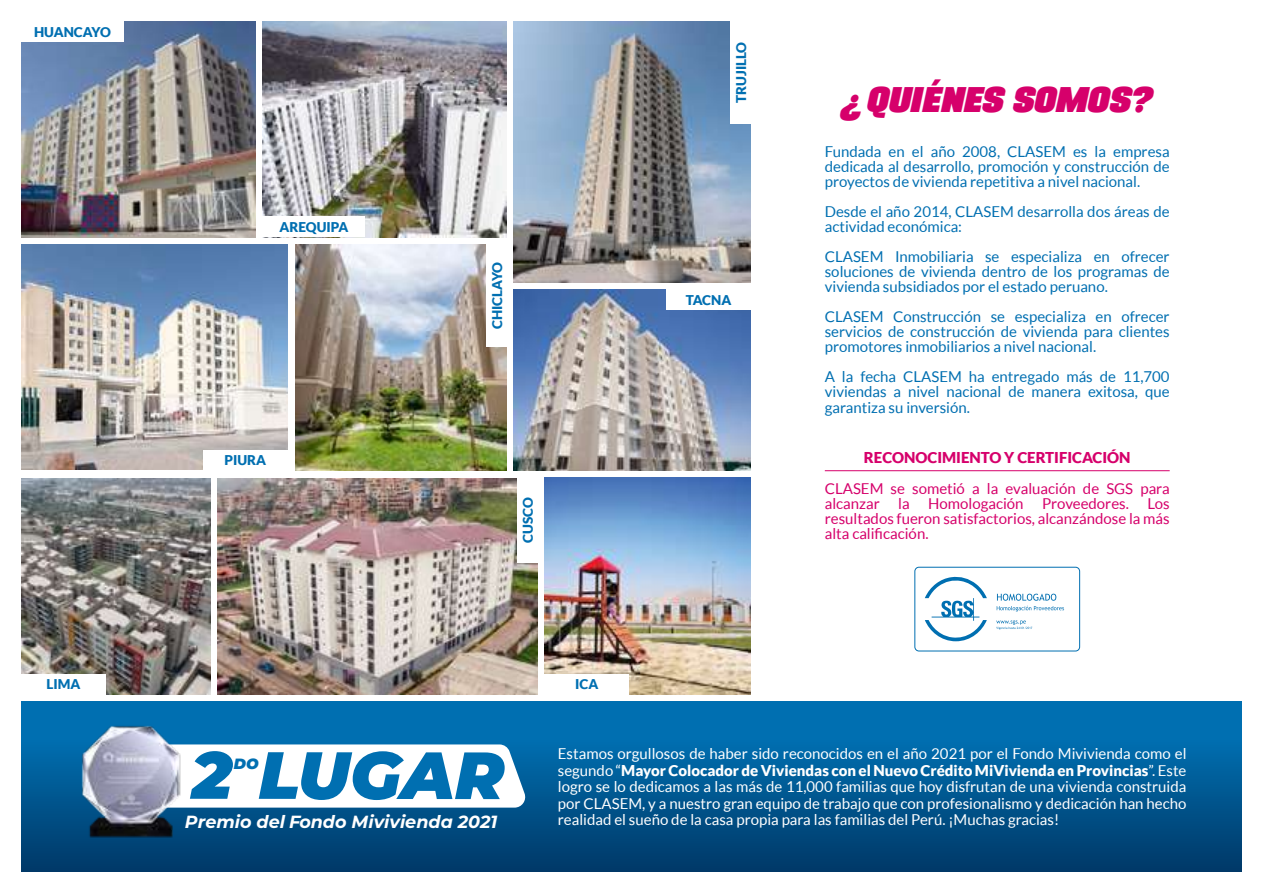
<style>
.page{position:relative;width:1263px;height:893px;background:#fff}
.page>*{position:absolute;margin:0;border:0;box-sizing:border-box;transform-origin:0 0}
.t1{font:italic 900 66.6px "Montserrat";color:#006fb1}
.t2{font:italic 42px "BLACKPLOTAN";color:#d6006b}
.t3{font:italic 700 17.55px "Montserrat";color:#fff}
.t4{font:15px/15px "Lato";color:#006fb1;text-align:justify}
.t5{font:15px/16.5px "Lato";color:#fff;text-align:justify}
.t6{font:15px/15px "Lato";color:#d6006b;text-align:justify}
.t7{font:900 15px "Lato";color:#d6006b}
.t8{font:italic 900 14.85px "Montserrat";color:#006fb1}
.t9{font:900 13.5px "Lato";color:#006fb1}
.s1{font-weight:900}
</style>
<div class="page">
<img style="left:514px;top:290px;width:237px;height:181px">
<div style="left:21px;top:701px;width:1221px;height:171px;background:linear-gradient(to bottom,#0079be,#003a6a)"></div>
<img style="left:263px;top:22px;width:244px;height:215px">
<img style="left:545px;top:477px;width:206px;height:217px">
<img style="left:218px;top:478px;width:319px;height:216px">
<img style="left:21px;top:478px;width:190px;height:216px">
<img style="left:21px;top:244px;width:267px;height:226px">
<img style="left:295px;top:244px;width:212px;height:227px">
<img style="left:21px;top:21px;width:235px;height:216px">
<img style="left:514px;top:21px;width:237px;height:261px">
<div style="left:203px;top:450px;width:85px;height:20px;background:#fff"></div>
<div style="left:517px;top:478px;width:20px;height:84px;background:#fff"></div>
<div style="left:21px;top:674px;width:85px;height:20px;background:#fff"></div>
<div style="left:545px;top:674px;width:84px;height:20px;background:#fff"></div>
<div style="left:21px;top:21px;width:102px;height:21px;background:#fff"></div>
<div style="left:730px;top:21px;width:21px;height:102px;background:#fff"></div>
<div style="left:263px;top:217px;width:102px;height:20px;background:#fff"></div>
<div style="left:486px;top:244px;width:21px;height:102px;background:#fff"></div>
<hr style="left:825px;top:470px;width:345px;height:1px;background:#d6006b">
<svg style="left:925px;top:576px;width:62px;height:65px"></svg>
<div style="left:914px;top:567px;width:166px;height:84px;border:1px solid #006fb1;border-radius:4px"></div>
<svg style="left:997px;top:594px;width:67px;height:17px"></svg>
<svg style="left:996px;top:620px;width:36px;height:10px"></svg>
<svg style="left:184px;top:744px;width:343px;height:64px"></svg>
<img style="left:77px;top:724px;width:107px;height:116px">
<div style="left:666px;top:290px;width:85px;height:20px;background:#fff"></div>
<p class="t9" style="left:34px;top:24px;width:78px">HUANCAYO</p>
<p class="t9" style="left:279px;top:220px;width:70px">AREQUIPA</p>
<p class="t9" style="left:225px;top:453px;width:43px">PIURA</p>
<p class="t9" style="left:489px;top:329px;width:69px;rotate:-90deg">CHICLAYO</p>
<p class="t9" style="left:520px;top:543px;width:47px;rotate:-90deg">CUSCO</p>
<p class="t9" style="left:46px;top:677px;width:35px">LIMA</p>
<p class="t9" style="left:575px;top:677px;width:25px">ICA</p>
<p class="t9" style="left:733px;top:103px;width:62px;rotate:-90deg">TRUJILLO</p>
<p class="t9" style="left:686px;top:292px;width:47px">TACNA</p>
<h2 class="t2" style="left:844px;top:79px;width:307px">¿QUIÉNES SOMOS?</h2>
<p class="t4" style="left:825px;top:144px;width:346px">Fundada en el año 2008, CLASEM es la empresa dedicada al desarrollo, promoción y construcción de proyectos de vivienda repetitiva a nivel nacional.</p>
<p class="t4" style="left:825px;top:204px;width:346px">Desde el año 2014, CLASEM desarrolla dos áreas de actividad económica:</p>
<p class="t4" style="left:825px;top:249px;width:346px">CLASEM Inmobiliaria se especializa en ofrecer soluciones de vivienda dentro de los programas de vivienda subsidiados por el estado peruano.</p>
<p class="t4" style="left:825px;top:309px;width:346px">CLASEM Construcción se especializa en ofrecer servicios de construcción de vivienda para clientes promotores inmobiliarios a nivel nacional.</p>
<p class="t4" style="left:825px;top:369px;width:346px">A la fecha CLASEM ha entregado más de 11,700 viviendas a nivel nacional de manera exitosa, que</p>
<p class="t4" style="left:825px;top:400px;width:147px">garantiza su inversión.</p>
<p class="t7" style="left:864px;top:449px;width:268px">RECONOCIMIENTO Y CERTIFICACIÓN</p>
<p class="t6" style="left:825px;top:481px;width:346px">CLASEM se sometió a la evaluación de SGS para alcanzar la Homologación Proveedores. Los resultados fueron satisfactorios, alcanzándose la más alta calificación.</p>
<h1 class="t1" style="left:192px;top:725px;width:314px">2 LUGAR</h1>
<p class="t8" style="left:234px;top:753px;width:26px">DO</p>
<p class="t3" style="left:185px;top:809px;width:314px">Premio del Fondo Mivivienda 2021</p>
<p class="t5" style="left:558px;top:745px;width:630px">Estamos orgullosos de haber sido reconocidos en el año 2021 por el Fondo Mivivienda como el segundo “<span class="s1">Mayor Colocador de Viviendas con el Nuevo Crédito MiVivienda en Provincias</span>”. Este logro se lo dedicamos a las más de 11,000 familias que hoy disfrutan de una vivienda construida por CLASEM, y a nuestro gran equipo de trabajo que con profesionalismo y dedicación han hecho realidad el sueño de la casa propia para las familias del Perú. ¡Muchas gracias!</p>
</div>
